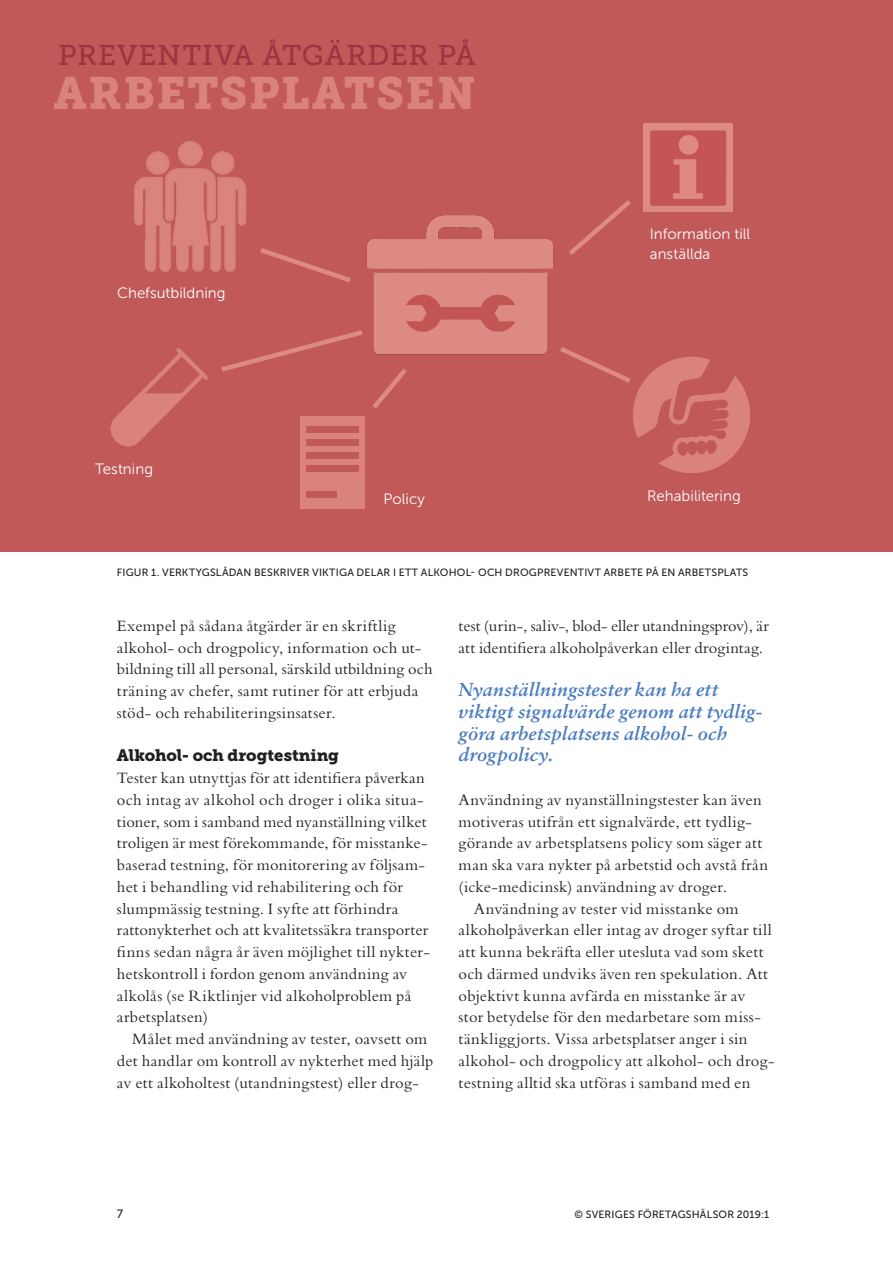
<style>
.page{position:relative;width:893px;height:1263px;background:#fff}
.page>*{position:absolute;margin:0;border:0;box-sizing:border-box;transform-origin:0 0}
.Rubrik_1_eget_block{font:45px "Museo Slab 900";letter-spacing:.03em;color:#da837d}
.Styckeformat_5{font:28.5px "Museo Slab 500";letter-spacing:.03em;color:#9c3542}
.Brödtext{font:italic 700 18.75px/21.8px "Sabon";letter-spacing:.01em;color:#497bbf}
.brödtext_med_indrag{font:16.5px/21.8px "Bembo";letter-spacing:.015em;color:#231f20}
.Brödtext-2{font:16.5px "Bembo";letter-spacing:.02em;color:#231f20}
.brödtext_med_indrag-2{font:16.5px "Museo Slab 900";color:#231f20}
.biullet_bild{font:15px "Museo Sans 300";color:#fff}
.t1{font:12px "Museo Sans 500";color:#231f20}
.Sidhuvud{font:10.5px "Museo Sans 500";letter-spacing:.02em;color:#231f20}
</style>
<div class="page">
<div style="left:0;top:0;width:893px;height:552px;background:#c15959"></div>
<img style="left:134px;top:141px;width:113px;height:130px">
<img style="left:110px;top:348px;width:98px;height:99px">
<div style="left:301px;top:417px;width:64px;height:92px;background:#da837d"></div>
<div style="left:307px;top:426px;width:52px;height:6px;background:#c15959"></div>
<div style="left:307px;top:439px;width:52px;height:6px;background:#c15959"></div>
<div style="left:307px;top:452px;width:52px;height:6px;background:#c15959"></div>
<div style="left:307px;top:465px;width:52px;height:6px;background:#c15959"></div>
<div style="left:307px;top:491px;width:30px;height:6px;background:#c15959"></div>
<img style="left:643px;top:123px;width:89px;height:89px">
<img style="left:366px;top:215px;width:188px;height:140px">
<svg style="left:260px;top:248px;width:91px;height:34px"></svg>
<svg style="left:560px;top:347px;width:190px;height:126px"></svg>
<svg style="left:221px;top:327px;width:190px;height:82px"></svg>
<svg style="left:569px;top:200px;width:62px;height:55px"></svg>
<p class="Styckeformat_5" style="left:58px;top:39px;width:419px">PREVENTIVA ÅTGÄRDER PÅ</p>
<p class="Rubrik_1_eget_block" style="left:54px;top:67px;width:423px">ARBETSPLATSEN</p>
<p class="biullet_bild" style="left:117px;top:284px;width:110px">Chefsutbildning</p>
<p class="biullet_bild" style="left:95px;top:461px;width:59px">Testning</p>
<p class="biullet_bild" style="left:383px;top:490px;width:43px">Policy</p>
<p class="biullet_bild" style="left:650px;top:226px;width:102px">Information till</p>
<p class="biullet_bild" style="left:650px;top:245px;width:62px">anställda</p>
<p class="biullet_bild" style="left:647px;top:488px;width:95px">Rehabilitering</p>
<p class="Sidhuvud" style="left:117px;top:567px;width:633px">FIGUR 1. VERKTYGSLÅDAN BESKRIVER VIKTIGA DELAR I ETT ALKOHOL- OCH DROGPREVENTIVT ARBETE PÅ EN ARBETSPLATS</p>
<p class="brödtext_med_indrag" style="left:117px;top:614px;width:317px">Exempel på sådana åtgärder är en skriftlig alkohol- och drogpolicy, information och ut&shy;bildning till all personal, särskild utbildning och träning av chefer, samt rutiner för att erbjuda stöd- och rehabiliteringsinsatser.</p>
<p class="brödtext_med_indrag-2" style="left:117px;top:746px;width:224px">Alkohol- och drogtestning</p>
<p class="brödtext_med_indrag" style="left:117px;top:767px;width:309px">Tester kan utnyttjas för att identifiera påverkan</p>
<p class="brödtext_med_indrag" style="left:117px;top:788px;width:308px">och intag av alkohol och droger i olika situa-</p>
<p class="brödtext_med_indrag" style="left:117px;top:810px;width:311px">tioner, som i samband med nyanställning vilket</p>
<p class="brödtext_med_indrag" style="left:117px;top:832px;width:312px">troligen är mest förekommande, för misstanke-</p>
<p class="brödtext_med_indrag" style="left:117px;top:854px;width:310px">baserad testning, för monitorering av följsam-</p>
<p class="brödtext_med_indrag" style="left:117px;top:875px;width:288px">het i behandling vid rehabilitering och för</p>
<p class="brödtext_med_indrag" style="left:117px;top:897px;width:283px">slumpmässig testning. I syfte att förhindra</p>
<p class="brödtext_med_indrag" style="left:117px;top:919px;width:313px">rattonykterhet och att kvalitetssäkra transporter</p>
<p class="brödtext_med_indrag" style="left:117px;top:941px;width:315px">finns sedan några år även möjlighet till nykter-</p>
<p class="brödtext_med_indrag" style="left:117px;top:962px;width:292px">hetskontroll i fordon genom användning av</p>
<p class="brödtext_med_indrag" style="left:117px;top:984px;width:296px">alkolås (se Riktlinjer vid alkoholproblem på</p>
<p class="brödtext_med_indrag" style="left:117px;top:1006px;width:93px">arbetsplatsen)</p>
<p class="brödtext_med_indrag" style="left:132px;top:1028px;width:296px">Målet med användning av tester, oavsett om</p>
<p class="brödtext_med_indrag" style="left:117px;top:1049px;width:318px">det handlar om kontroll av nykterhet med hjälp</p>
<p class="brödtext_med_indrag" style="left:117px;top:1071px;width:303px">av ett alkoholtest (utandningstest) eller drog-</p>
<p class="brödtext_med_indrag" style="left:459px;top:614px;width:312px">test (urin-, saliv-, blod- eller utandningsprov), är att identifiera alkoholpåverkan eller drogintag.</p>
<p class="Brödtext" style="left:459px;top:678px;width:305px">Nyanställningstester kan ha ett viktigt signalvärde genom att tydlig&shy;göra arbetsplatsens alkohol- och drogpolicy.</p>
<p class="Brödtext-2" style="left:459px;top:790px;width:304px">Användning av nyanställningstester kan även</p>
<p class="Brödtext-2" style="left:459px;top:812px;width:295px">motiveras utifrån ett signalvärde, ett tydlig-</p>
<p class="Brödtext-2" style="left:459px;top:833px;width:305px">görande av arbetsplatsens policy som säger att</p>
<p class="Brödtext-2" style="left:459px;top:855px;width:311px">man ska vara nykter på arbetstid och avstå från</p>
<p class="Brödtext-2" style="left:459px;top:877px;width:270px">(icke-medicinsk) användning av droger.</p>
<p class="Brödtext-2" style="left:474px;top:899px;width:266px">Användning av tester vid misstanke om</p>
<p class="Brödtext-2" style="left:459px;top:920px;width:315px">alkoholpåverkan eller intag av droger syftar till</p>
<p class="Brödtext-2" style="left:459px;top:942px;width:306px">att kunna bekräfta eller utesluta vad som skett</p>
<p class="Brödtext-2" style="left:459px;top:964px;width:311px">och därmed undviks även ren spekulation. Att</p>
<p class="Brödtext-2" style="left:459px;top:986px;width:288px">objektivt kunna avfärda en misstanke är av</p>
<p class="Brödtext-2" style="left:459px;top:1007px;width:304px">stor betydelse för den medarbetare som miss-</p>
<p class="Brödtext-2" style="left:459px;top:1029px;width:290px">tänkliggjorts. Vissa arbetsplatser anger i sin</p>
<p class="Brödtext-2" style="left:459px;top:1051px;width:317px">alkohol- och drogpolicy att alkohol- och drog-</p>
<p class="Brödtext-2" style="left:459px;top:1073px;width:293px">testning alltid ska utföras i samband med en</p>
<p class="t1" style="left:117px;top:1207px;width:8px">7</p>
<p class="Sidhuvud" style="left:574px;top:1209px;width:196px">© SVERIGES FÖRETAGSHÄLSOR 2019:1</p>
</div>
